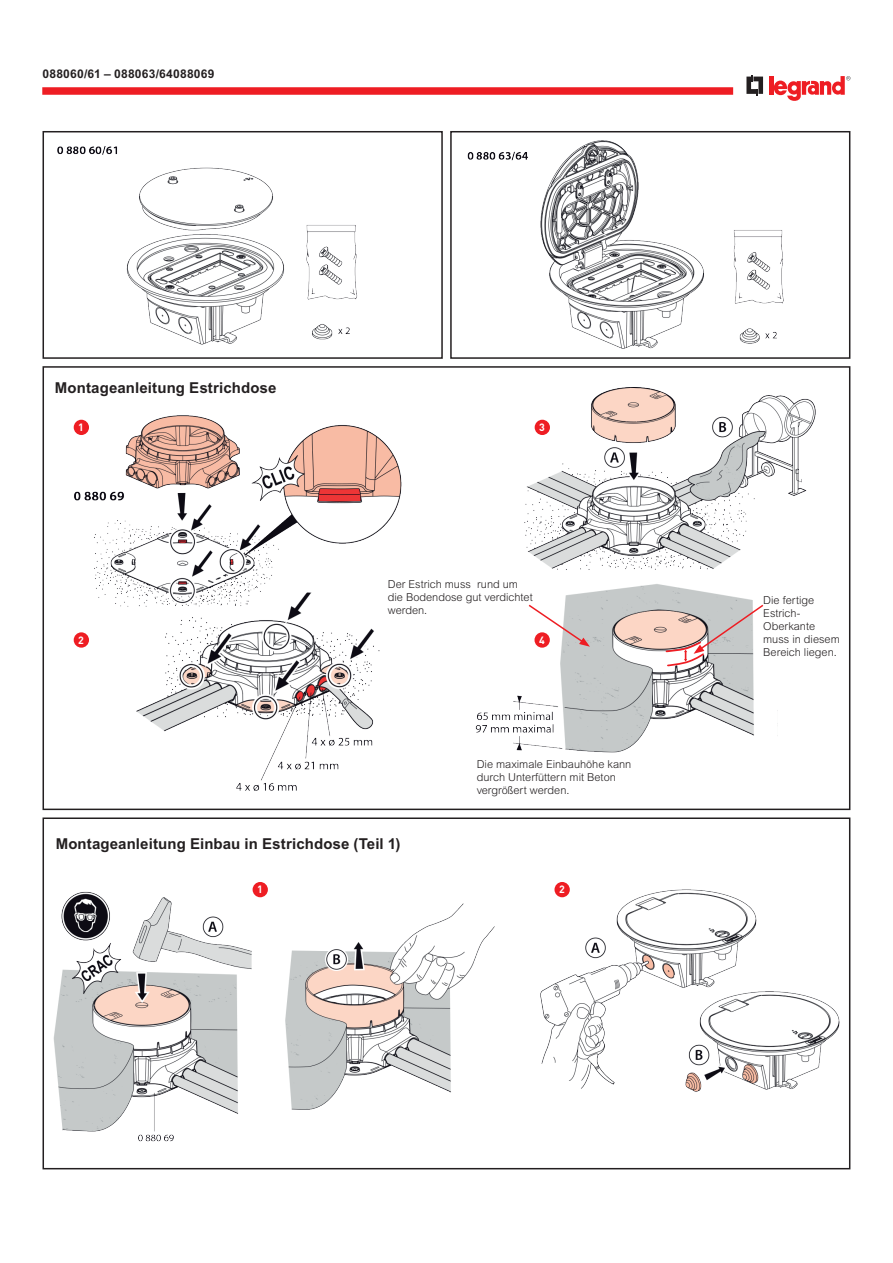
<style>
.page{position:relative;width:893px;height:1263px;background:#fff}
.page>*{position:absolute;margin:0;border:0;box-sizing:border-box;transform-origin:0 0}
.t1{font:700 15px "Arial";letter-spacing:.005em;color:#231f20}
.t2{font:700 12px "Arial";letter-spacing:.02em;color:#231f20}
.t3{font:300 10.95px/13.2px "Arial";color:#231f20}
.t4{font:700 10.5px "DIN Pro";color:#fff}
</style>
<div class="page">
<img style="left:475px;top:617px;width:303px;height:136px">
<img style="left:467px;top:140px;width:317px;height:209px">
<img style="left:57px;top:146px;width:301px;height:199px">
<svg style="left:746px;top:75px;width:17px;height:20px"></svg>
<hr style="left:769px;top:76px;width:4px;height:19px;background:#ee1d23">
<svg style="left:774px;top:76px;width:76px;height:25px"></svg>
<div style="left:42px;top:87px;width:691px;height:8px;background:#ee1d23"></div>
<div style="left:450px;top:131px;width:400px;height:228px;border:2px solid #231f20"></div>
<div style="left:43px;top:131px;width:400px;height:228px;border:2px solid #231f20"></div>
<div style="left:43px;top:817px;width:807px;height:352px;border:2px solid #231f20"></div>
<img style="left:53px;top:883px;width:787px;height:259px">
<div style="left:261px;top:902px;width:32px;height:41px;background:#fff;border-radius:50%"></div>
<div style="left:549px;top:902px;width:33px;height:41px;background:#fff;border-radius:50%"></div>
<div style="left:253px;top:882px;width:15px;height:15px;background:#ee1d23;border-radius:50%"></div>
<div style="left:554px;top:882px;width:16px;height:15px;background:#ee1d23;border-radius:50%"></div>
<img style="left:136px;top:621px;width:244px;height:170px">
<div style="left:74px;top:632px;width:15px;height:16px;background:#ee1d23;border-radius:50%"></div>
<img style="left:73px;top:415px;width:329px;height:206px">
<div style="left:151px;top:493px;width:25px;height:21px;background:#fff;border-radius:50%"></div>
<img style="left:524px;top:387px;width:292px;height:230px">
<div style="left:520px;top:378px;width:48px;height:46px;background:#fff;border-radius:50%"></div>
<div style="left:535px;top:420px;width:15px;height:15px;background:#ee1d23;border-radius:50%"></div>
<svg style="left:665px;top:603px;width:100px;height:64px"></svg>
<div style="left:43px;top:366px;width:807px;height:444px;border:2px solid #231f20"></div>
<svg style="left:527px;top:603px;width:63px;height:44px"></svg>
<p class="t2" style="left:43px;top:66px;width:174px">088060/61 – 088063/64088069</p>
<h1 class="t1" style="left:55px;top:379px;width:223px">Montageanleitung Estrichdose</h1>
<p class="t4" style="left:78px;top:420px;width:7px">1</p>
<p class="t4" style="left:539px;top:420px;width:7px">3</p>
<p class="t4" style="left:78px;top:633px;width:7px">2</p>
<p class="t3" style="left:388px;top:577px;width:146px">Der Estrich muss rund um die Bodendose gut verdichtet werden.</p>
<p class="t4" style="left:539px;top:633px;width:7px">4</p>
<p class="t3" style="left:477px;top:757px;width:156px">Die maximale Einbauhöhe kann durch Unterfüttern mit Beton vergrößert werden.</p>
<h1 class="t1" style="left:56px;top:834px;width:346px">Montageanleitung Einbau in Estrichdose (Teil 1)</h1>
<p class="t4" style="left:257px;top:882px;width:7px">1</p>
<p class="t4" style="left:559px;top:882px;width:7px">2</p>
<p class="t3" style="left:763px;top:593px;width:78px">Die fertige<br>Estrich-<br>Oberkante muss in diesem<br>Bereich liegen.</p>
</div>
